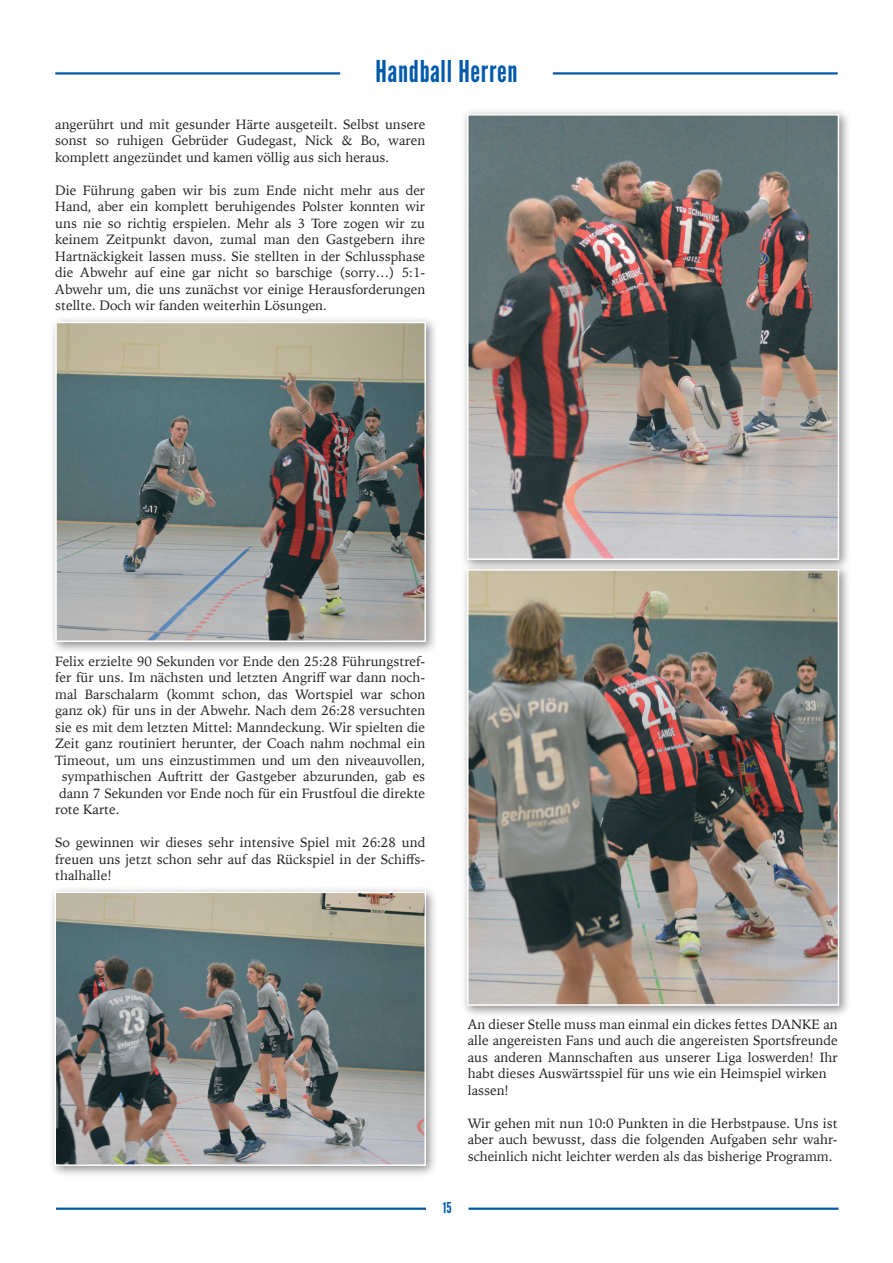
<style>
.page{position:relative;width:893px;height:1263px;background:#fff}
.page>*{position:absolute;margin:0;border:0;box-sizing:border-box;transform-origin:0 0}
.t1{font:30px "League Gothic";letter-spacing:.025em;color:#015aaa}
.t2{font:15px "League Gothic";color:#015aaa}
.t3{font:13.5px/16.5px "Iowan Old Style";color:#231f20;text-align:justify}
</style>
<div class="page">
<hr style="left:55px;top:72px;width:285px;height:3px;background:#015aaa">
<hr style="left:553px;top:72px;width:285px;height:3px;background:#015aaa">
<hr style="left:56px;top:1207px;width:370px;height:3px;background:#015aaa">
<hr style="left:468px;top:1207px;width:370px;height:3px;background:#015aaa">
<div style="left:49px;top:316px;width:389px;height:338px;background:#231f20;opacity:.5"></div>
<img style="left:58px;top:325px;width:365px;height:314px">
<div style="left:55px;top:322px;width:371px;height:320px;border:2px solid #fff"></div>
<div style="left:49px;top:885px;width:389px;height:293px;background:#231f20;opacity:.5"></div>
<img style="left:58px;top:894px;width:365px;height:269px">
<div style="left:55px;top:891px;width:371px;height:275px;border:2px solid #fff"></div>
<div style="left:461px;top:108px;width:390px;height:464px;background:#231f20;opacity:.5"></div>
<img style="left:470px;top:117px;width:366px;height:440px">
<div style="left:467px;top:114px;width:372px;height:446px;border:2px solid #fff"></div>
<div style="left:461px;top:563px;width:390px;height:455px;background:#231f20;opacity:.5"></div>
<img style="left:470px;top:572px;width:366px;height:431px">
<div style="left:467px;top:569px;width:372px;height:437px;border:2px solid #fff"></div>
<h1 class="t1" style="left:375px;top:53px;width:143px">Handball Herren</h1>
<p class="t3" style="left:55px;top:115px;width:371px">angerührt und mit gesunder Härte ausgeteilt. Selbst unsere sonst so ruhigen Gebrüder Gudegast, Nick &amp; Bo, waren komplett angezündet und kamen völlig aus sich heraus.</p>
<p class="t3" style="left:55px;top:181px;width:371px">Die Führung gaben wir bis zum Ende nicht mehr aus der Hand, aber ein komplett beruhigendes Polster konnten wir uns nie so richtig erspielen. Mehr als 3 Tore zogen wir zu keinem Zeitpunkt davon, zumal man den Gastgebern ihre Hartnäckigkeit lassen muss. Sie stellten in der Schlussphase die Abwehr auf eine gar nicht so barschige (sorry…) 5:1- Abwehr um, die uns zunächst vor einige Herausforderungen stellte. Doch wir fanden weiterhin Lösungen.</p>
<p class="t3" style="left:55px;top:652px;width:371px">Felix erzielte 90 Sekunden vor Ende den 25:28 Führungstref-</p>
<p class="t3" style="left:55px;top:669px;width:371px">fer für uns. Im nächsten und letzten Angriff war dann noch-</p>
<p class="t3" style="left:55px;top:685px;width:371px">mal Barschalarm (kommt schon, das Wortspiel war schon</p>
<p class="t3" style="left:55px;top:702px;width:371px">ganz ok) für uns in der Abwehr. Nach dem 26:28 versuchten</p>
<p class="t3" style="left:55px;top:718px;width:371px">sie es mit dem letzten Mittel: Manndeckung. Wir spielten die</p>
<p class="t3" style="left:55px;top:735px;width:371px">Zeit ganz routiniert herunter, der Coach nahm nochmal ein</p>
<p class="t3" style="left:55px;top:751px;width:371px">Timeout, um uns einzustimmen und um den niveauvollen,</p>
<p class="t3" style="left:62px;top:768px;width:365px">sympathischen Auftritt der Gastgeber abzurunden, gab es</p>
<p class="t3" style="left:59px;top:784px;width:368px">dann 7 Sekunden vor Ende noch für ein Frustfoul die direkte</p>
<p class="t3" style="left:55px;top:801px;width:66px">rote Karte.</p>
<p class="t3" style="left:55px;top:834px;width:371px">So gewinnen wir dieses sehr intensive Spiel mit 26:28 und freuen uns jetzt schon sehr auf das Rückspiel in der Schiffs&shy;thalhalle!</p>
<p class="t2" style="left:443px;top:1199px;width:11px">15</p>
<p class="t3" style="left:468px;top:1015px;width:371px;text-align:left">An dieser Stelle muss man einmal ein dickes fettes DANKE an alle angereisten Fans und auch die angereisten Sportsfreunde aus anderen Mannschaften aus unserer Liga loswerden! Ihr habt dieses Auswärtsspiel für uns wie ein Heimspiel wirken lassen!</p>
<p class="t3" style="left:468px;top:1114px;width:371px">Wir gehen mit nun 10:0 Punkten in die Herbstpause. Uns ist aber auch bewusst, dass die folgenden Aufgaben sehr wahr&shy;scheinlich nicht leichter werden als das bisherige Programm.</p>
</div>
